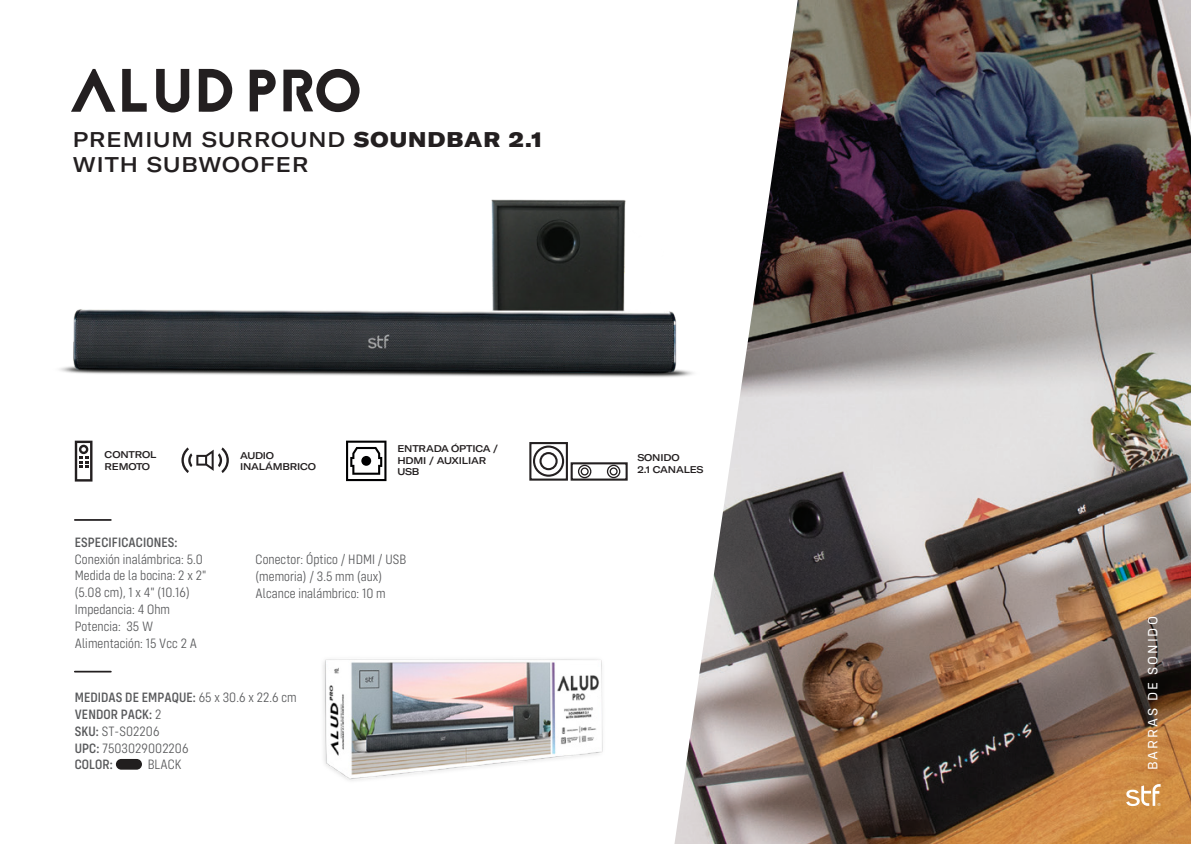
<style>
.page{position:relative;width:1191px;height:844px;background:#fff}
.page>*{position:absolute;margin:0;border:0;box-sizing:border-box;transform-origin:0 0}
.t1{font:59.5px "Jaapokkisubtract";color:#231f20}
.t2{font:500 expanded 21px/25.2px "GT America";letter-spacing:.05em;color:#231f20}
.t3{font:300 14px/16.8px "Config Condensed";letter-spacing:.005em;color:#58595b}
.t4{font:500 14px/16.8px "Config Condensed";letter-spacing:.005em;color:#58595b}
.t5{font:14px "Config";letter-spacing:.14em;color:#fff}
.t6{font:500 expanded 9.62px/11.5px "GT America";letter-spacing:-.02em;color:#231f20}
.s1{font-weight:900}
.s2{font-weight:300}
</style>
<div class="page">
<img style="left:674px;top:0;width:517px;height:843px">
<div style="left:116px;top:758px;width:26px;height:11px;background:#211e1e;border-radius:5px"></div>
<hr style="left:75px;top:519px;width:36px;height:1px;background:#231f20">
<hr style="left:75px;top:670px;width:36px;height:2px;background:#231f20">
<svg style="left:71px;top:69px;width:44px;height:43px"></svg>
<svg style="left:122px;top:69px;width:25px;height:43px"></svg>
<svg style="left:156px;top:69px;width:33px;height:43px"></svg>
<svg style="left:199px;top:69px;width:33px;height:43px"></svg>
<svg style="left:1126px;top:783px;width:34px;height:22px"></svg>
<svg style="left:181px;top:447px;width:48px;height:26px"></svg>
<svg style="left:75px;top:440px;width:17px;height:41px"></svg>
<svg style="left:346px;top:440px;width:40px;height:41px"></svg>
<img style="left:59px;top:165px;width:683px;height:239px">
<img style="left:323px;top:659px;width:280px;height:122px">
<div style="left:533px;top:445px;width:31px;height:31px;border:2px solid #231f20;border-radius:50%"></div>
<div style="left:539px;top:452px;width:18px;height:18px;border:2px solid #231f20;border-radius:50%"></div>
<div style="left:578px;top:464px;width:13px;height:14px;border:1px solid #231f20;border-radius:50%"></div>
<div style="left:580px;top:467px;width:8px;height:8px;border:1px solid #231f20;border-radius:50%"></div>
<div style="left:607px;top:464px;width:13px;height:14px;border:1px solid #231f20;border-radius:50%"></div>
<div style="left:609px;top:467px;width:8px;height:8px;border:1px solid #231f20;border-radius:50%"></div>
<div style="left:529px;top:442px;width:39px;height:38px;border:2px solid #231f20"></div>
<div style="left:570px;top:462px;width:57px;height:18px;border:2px solid #231f20"></div>
<h1 class="t1" style="left:246px;top:49px;width:118px">PRO</h1>
<h2 class="t2" style="left:73px;top:127px;width:471px">PREMIUM SURROUND <span class="s1">SOUNDBAR 2.1<br></span>WITH SUBWOOFER</h2>
<p class="t6" style="left:105px;top:449px;width:53px">CONTROL<br>REMOTO</p>
<p class="t6" style="left:240px;top:449px;width:78px">AUDIO<br>INALÁMBRICO</p>
<p class="t6" style="left:397px;top:443px;width:103px">ENTRADA ÓPTICA /<br>HDMI / AUXILIAR<br>USB</p>
<p class="t6" style="left:637px;top:451px;width:68px">SONIDO<br>2.1 CANALES</p>
<p class="t4" style="left:75px;top:533px;width:104px">ESPECIFICACIONES:</p>
<p class="t3" style="left:75px;top:550px;width:133px">Conexión inalámbrica: 5.0<br>Medida de la bocina: 2 x 2" (5.08 cm), 1 x 4" (10.16)<br>Impedancia: 4 Ohm<br>Potencia: 35 W<br>Alimentación: 15 Vcc 2 A</p>
<p class="t3" style="left:256px;top:551px;width:152px">Conector: Óptico / HDMI / USB (memoria) / 3.5 mm (aux)<br>Alcance inalámbrico: 10 m</p>
<p class="t4" style="left:75px;top:688px;width:223px">MEDIDAS DE EMPAQUE: <span class="s2">65 x 30.6 x 22.6 cm<br></span>VENDOR PACK: <span class="s2">2<br></span>SKU: <span class="s2">ST-S02206<br></span>UPC: <span class="s2">7503029002206<br></span>COLOR:</p>
<p class="t3" style="left:148px;top:756px;width:36px">BLACK</p>
<p class="t5" style="left:1144px;top:770px;width:155px;rotate:-90deg">BARRAS DE SONIDO</p>
</div>
